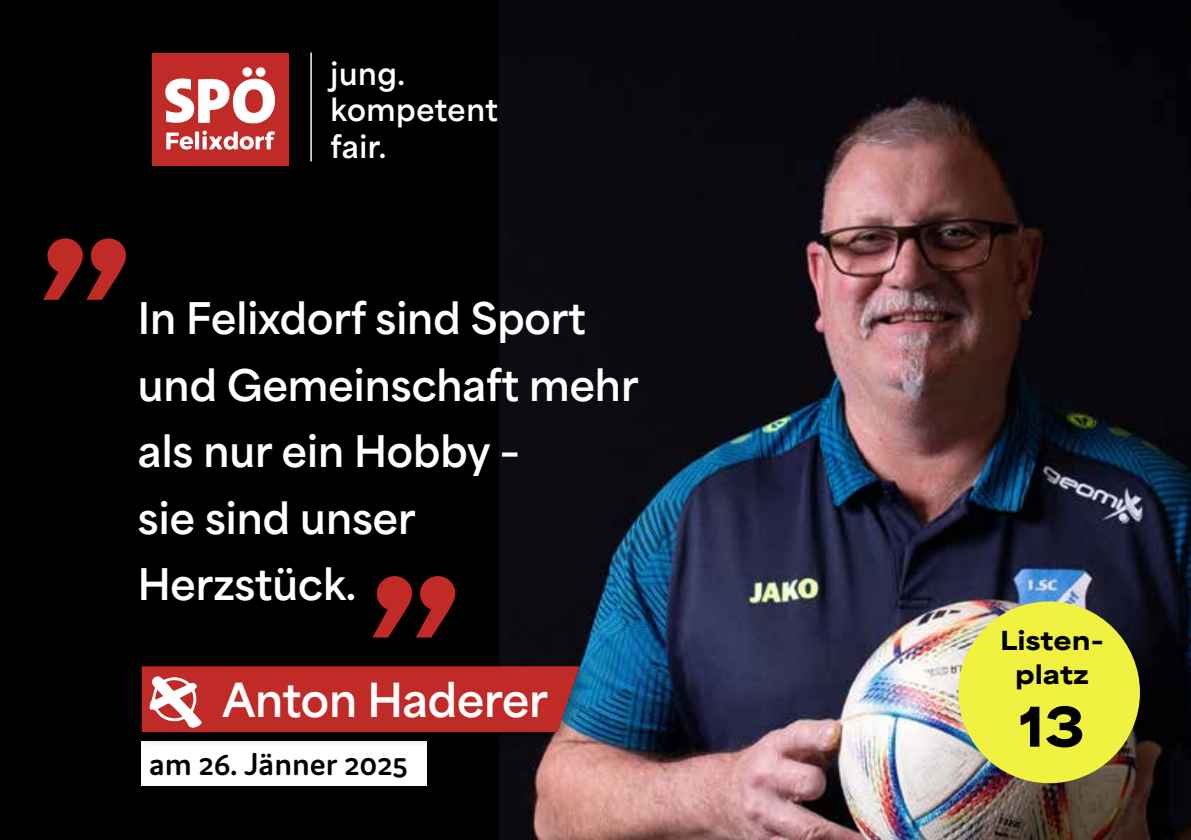
<style>
.page{position:relative;width:1191px;height:840px;background:#fff}
.page>*{position:absolute;margin:0;border:0;box-sizing:border-box;transform-origin:0 0}
.t1{font:900 51.2px "Area Extended";color:#000}
.t2{font:700 44px "Area Normal";letter-spacing:-.005em;color:#fff}
.t3{font:700 40.8px/66.4px "Area Normal";color:#fff}
.t4{font:600 33.8px "Domus";color:#000}
.t5{font:700 29.4px/36.4px "Area Normal";letter-spacing:.02em;color:#fff}
.t6{font:900 24.6px/34px "Area Extended";color:#000;text-align:center}
</style>
<div class="page">
<div style="left:0;top:0;width:1191px;height:839px;background:#000"></div>
<svg style="left:43px;top:238px;width:83px;height:61px"></svg>
<div style="left:152px;top:53px;width:136px;height:112px;background:#c02a27"></div>
<svg style="left:165px;top:67px;width:110px;height:82px"></svg>
<hr style="left:310px;top:52px;width:2px;height:109px;background:#fff">
<img style="left:499px;top:0;width:692px;height:839px">
<div style="left:141px;top:741px;width:286px;height:44px;background:#fff"></div>
<div style="left:132px;top:657px;width:460px;height:90px;background:#000;opacity:.44"></div>
<svg style="left:142px;top:666px;width:437px;height:65px;background:#be3533"></svg>
<svg style="left:372px;top:576px;width:83px;height:61px"></svg>
<div style="left:958px;top:601px;width:182px;height:181px;background:#f1f141;border-radius:50%"></div>
<p class="t5" style="left:331px;top:52px;width:177px">jung. kompetent. fair.</p>
<p class="t3" style="left:138px;top:281px;width:502px">In Felixdorf sind Sport und Gemeinschaft mehr als nur ein Hobby –<br>sie sind unser<br>Herzstück.</p>
<p class="t2" style="left:222px;top:660px;width:327px">Anton Haderer</p>
<p class="t4" style="left:149px;top:744px;width:260px">am 26. Jänner 2025</p>
<p class="t6" style="left:1000px;top:620px;width:105px">Listen&shy;platz</p>
<p class="t1" style="left:1019px;top:679px;width:67px">13</p>
</div>
